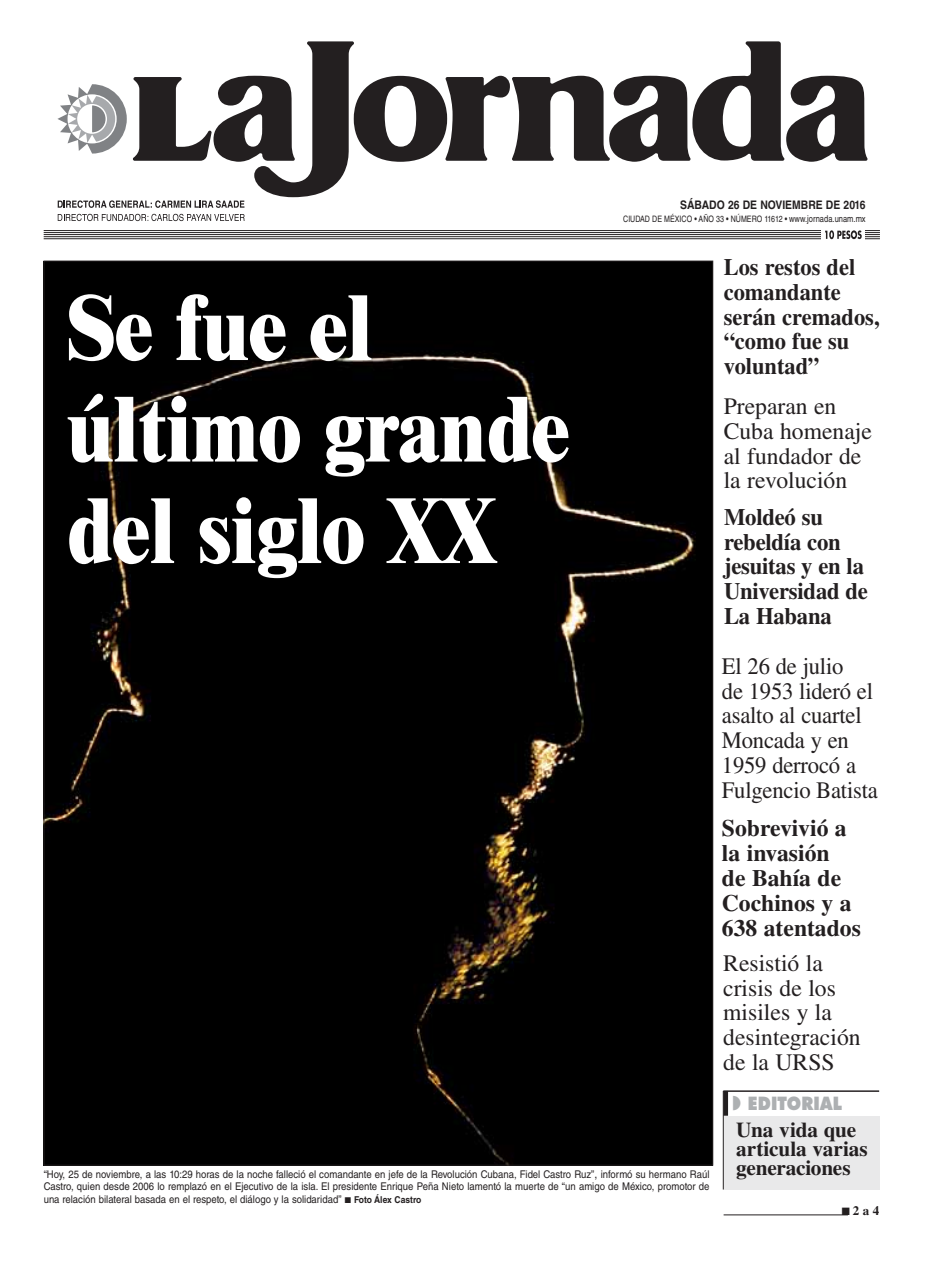
<style>
.page{position:relative;width:934px;height:1272px;background:#fff}
.page>*{position:absolute;margin:0;border:0;box-sizing:border-box;transform-origin:0 0}
.t1{font:800 90.83px/101.5px "Times LT Std";color:#fff;scale:.87 1}
.t2{font:23.62px/24.8px "Times LT Std";color:#231f20}
.t3{font:23.62px/24.8px "Times LT Std";color:#231f20;scale:.96 1}
.t4{font:700 23.62px/24.8px "Times LT Std";color:#231f20;scale:.95 1}
.t5{font:700 23.62px/24.8px "Times LT Std";color:#231f20;scale:.96 1}
.t6{font:700 23.62px/24.8px "Times LT Std";color:#231f20}
.t7{font:700 21.18px/18.9px "Times LT Std";letter-spacing:-.01em;color:#231f20}
.t8{font:800 17.68px "Futura Std";color:#adb0b2;scale:.9 1}
.t9{font:700 12.95px "Times LT Std";color:#231f20}
.t10{font:700 11.72px "Helvetica LT Std";color:#231f20;scale:.88 1}
.t11{font:10.67px/12.4px "Helvetica LT Std";color:#231f20;text-align:justify;scale:.9 1}
.t12{font:8.92px "Helvetica LT Std";color:#231f20;scale:.8 1}
.s1{font-size:9.45px}
.s2{font-size:11.72px}
.s3{font-weight:700;font-size:9.45px}
</style>
<div class="page">
<hr style="left:44px;top:238px;width:835px;height:1px;background:#231f20">
<hr style="left:44px;top:236px;width:835px;height:1px;background:#231f20">
<hr style="left:44px;top:234px;width:835px;height:1px;background:#231f20">
<hr style="left:44px;top:232px;width:835px;height:1px;background:#231f20">
<hr style="left:44px;top:230px;width:835px;height:1px;background:#231f20">
<div style="left:821px;top:227px;width:44px;height:15px;background:#fff"></div>
<svg style="left:825px;top:230px;width:36px;height:9px"></svg>
<svg style="left:58px;top:214px;width:186px;height:7px"></svg>
<svg style="left:57px;top:41px;width:810px;height:167px"></svg>
<div style="left:553px;top:199px;width:318px;height:24px;background:#fff"></div>
<div style="left:46px;top:263px;width:664px;height:900px;background:#000"></div>
<div style="left:723px;top:1116px;width:155px;height:73px;background:#e9e9ea"></div>
<svg style="left:723px;top:1091px;width:4px;height:24px"></svg>
<hr style="left:723px;top:1090px;width:155px;height:1px;background:#231f20">
<hr style="left:722px;top:1090px;width:1px;height:99px;background:#231f20">
<hr style="left:723px;top:1214px;width:124px;height:1px;background:#231f20">
<h1 class="t1" style="left:67px;top:284px;width:579px">Se fue el último grande del siglo XX</h1>
<p class="t10" style="left:680px;top:198px;width:212px">SÁBADO 26 DE NOVIEMBRE DE 2016</p>
<p class="t12" style="left:623px;top:216px;width:304px">CIUDAD DE MÉXICO • AÑO 33 • NÚMERO 11612 • <span class="s1">www.jornada.unam.mx</span></p>
<h2 class="t4" style="left:723px;top:257px;width:165px">Los restos del comandante serán cremados, “como fue su voluntad”</h2>
<h2 class="t2" style="left:723px;top:396px;width:150px">Preparan en<br>Cuba homenaje al fundador de la revolución</h2>
<h2 class="t5" style="left:723px;top:506px;width:151px">Moldeó su rebeldía con jesuitas y en la<br>Universidad de<br>La Habana</h2>
<h2 class="t3" style="left:721px;top:655px;width:164px">El 26 de julio<br>de 1953 lideró el asalto al cuartel<br>Moncada y en<br>1959 derrocó a<br>Fulgencio Batista</h2>
<h2 class="t6" style="left:721px;top:818px;width:140px">Sobrevivió a la invasión<br>de Bahía de<br>Cochinos y a<br>638 atentados</h2>
<h2 class="t2" style="left:723px;top:952px;width:139px">Resistió la crisis de los misiles y la desintegración de la URSS</h2>
<p class="t11" style="left:44px;top:1168px;width:741px">“Hoy, 25 de noviembre, a las 10:29 horas de la noche falleció el comandante en jefe de la Revolución Cubana, Fidel Castro Ruz”<span class="s2">,</span> informó su hermano Raúl Castro, quien desde 2006 lo remplazó en el Ejecutivo de la isla. El presidente Enrique Peña Nieto lamentó la muerte de “un amigo de México, promotor de una relación bilateral basada en el respeto, el diálogo y la solidaridad” ■ <span class="s3">Foto Álex Castro</span></p>
<h3 class="t8" style="left:732px;top:1093px;width:123px">◗ EDITORIAL</h3>
<h3 class="t7" style="left:736px;top:1122px;width:133px">Una vida que articula varias generaciones</h3>
<p class="t9" style="left:841px;top:1206px;width:39px">■ 2 a 4</p>
</div>
